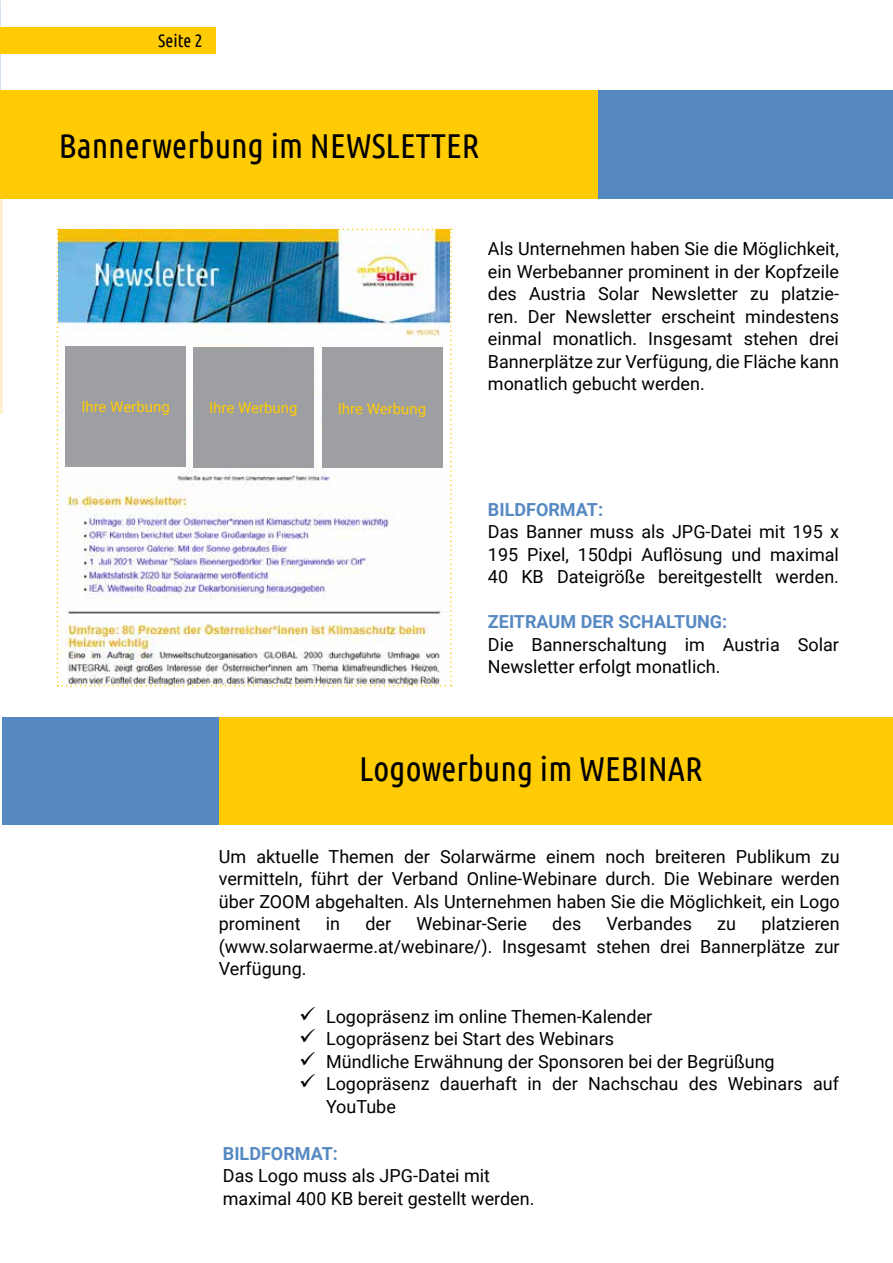
<style>
.page{position:relative;width:893px;height:1263px;background:#fff}
.page>*{position:absolute;margin:0;border:0;box-sizing:border-box;transform-origin:0 0}
.t1{font:34.5px "Ubuntu Condensed";color:#000}
.t2{font:18px/22.5px "Roboto";color:#000;text-align:justify}
.t3{font:700 18px "Roboto";color:#5689c2}
.t4{font:18px "Ubuntu Condensed";color:#000}
.t5{font:15px "Roboto";color:#ffcb05}
</style>
<div class="page">
<hr style="left:0;top:198px;width:2px;height:216px;background:#fff1d0">
<div style="left:0;top:27px;width:215px;height:27px;background:#ffcb05"></div>
<div style="left:0;top:90px;width:599px;height:108px;background:#ffcb05"></div>
<img style="left:57px;top:229px;width:395px;height:457px">
<div style="left:219px;top:718px;width:674px;height:107px;background:#ffcb05"></div>
<div style="left:599px;top:90px;width:294px;height:108px;background:#5689c2"></div>
<div style="left:2px;top:718px;width:217px;height:107px;background:#5689c2"></div>
<p class="t4" style="left:158px;top:29px;width:46px">Seite 2</p>
<h1 class="t1" style="left:59px;top:124px;width:422px">Bannerwerbung im NEWSLETTER</h1>
<p class="t5" style="left:81px;top:396px;width:90px">Ihre Werbung</p>
<p class="t5" style="left:209px;top:397px;width:90px">Ihre Werbung</p>
<p class="t5" style="left:338px;top:398px;width:90px">Ihre Werbung</p>
<p class="t2" style="left:488px;top:237px;width:353px">Als Unternehmen haben Sie die Möglichkeit, ein Werbebanner prominent in der Kopfzeile des Austria Solar Newsletter zu platzie&shy;ren. Der Newsletter erscheint mindestens einmal monatlich. Insgesamt stehen drei Bannerplätze zur Verfügung, die Fläche kann monatlich gebucht werden.</p>
<p class="t3" style="left:488px;top:497px;width:117px">BILDFORMAT:</p>
<p class="t2" style="left:488px;top:520px;width:353px">Das Banner muss als JPG-Datei mit 195 x 195 Pixel, 150dpi Auflösung und maximal 40 KB Dateigröße bereitgestellt werden.</p>
<p class="t3" style="left:488px;top:609px;width:241px">ZEITRAUM DER SCHALTUNG:</p>
<p class="t2" style="left:488px;top:632px;width:352px">Die Bannerschaltung im Austria Solar<br>Newsletter erfolgt monatlich.</p>
<h1 class="t1" style="left:359px;top:748px;width:345px">Logowerbung im WEBINAR</h1>
<p class="t2" style="left:219px;top:844px;width:622px">Um aktuelle Themen der Solarwärme einem noch breiteren Publikum zu vermitteln, führt der Verband Online-Webinare durch. Die Webinare werden über ZOOM abgehalten. Als Unternehmen haben Sie die Möglichkeit, ein Logo prominent</p>
<p class="t2" style="left:219px;top:912px;width:622px;text-indent:542px">platzieren (www.solarwaerme.at/webinare/). Insgesamt stehen drei Bannerplätze zur Verfügung.</p>
<p class="t2" style="left:299px;top:1004px;width:355px">✓ Logopräsenz im online Themen-Kalender</p>
<p class="t2" style="left:299px;top:1027px;width:316px">✓ Logopräsenz bei Start des Webinars</p>
<p class="t2" style="left:299px;top:1049px;width:477px">✓ Mündliche Erwähnung der Sponsoren bei der Begrüßung</p>
<p class="t2" style="left:326px;top:1072px;width:514px;text-indent:-27px">✓ Logopräsenz dauerhaft in der Nachschau des Webinars auf<br>YouTube</p>
<p class="t3" style="left:223px;top:1141px;width:117px">BILDFORMAT:</p>
<p class="t2" style="left:223px;top:1164px;width:313px">Das Logo muss als JPG-Datei mit maximal 400 KB bereit gestellt werden.</p>
<p class="t2" style="left:326px;top:912px;width:16px">in</p>
<p class="t2" style="left:365px;top:912px;width:27px">der</p>
<p class="t2" style="left:416px;top:912px;width:112px">Webinar-Serie</p>
<p class="t2" style="left:552px;top:912px;width:30px">des</p>
<p class="t2" style="left:606px;top:912px;width:87px">Verbandes</p>
<p class="t2" style="left:717px;top:912px;width:20px">zu</p>
</div>
